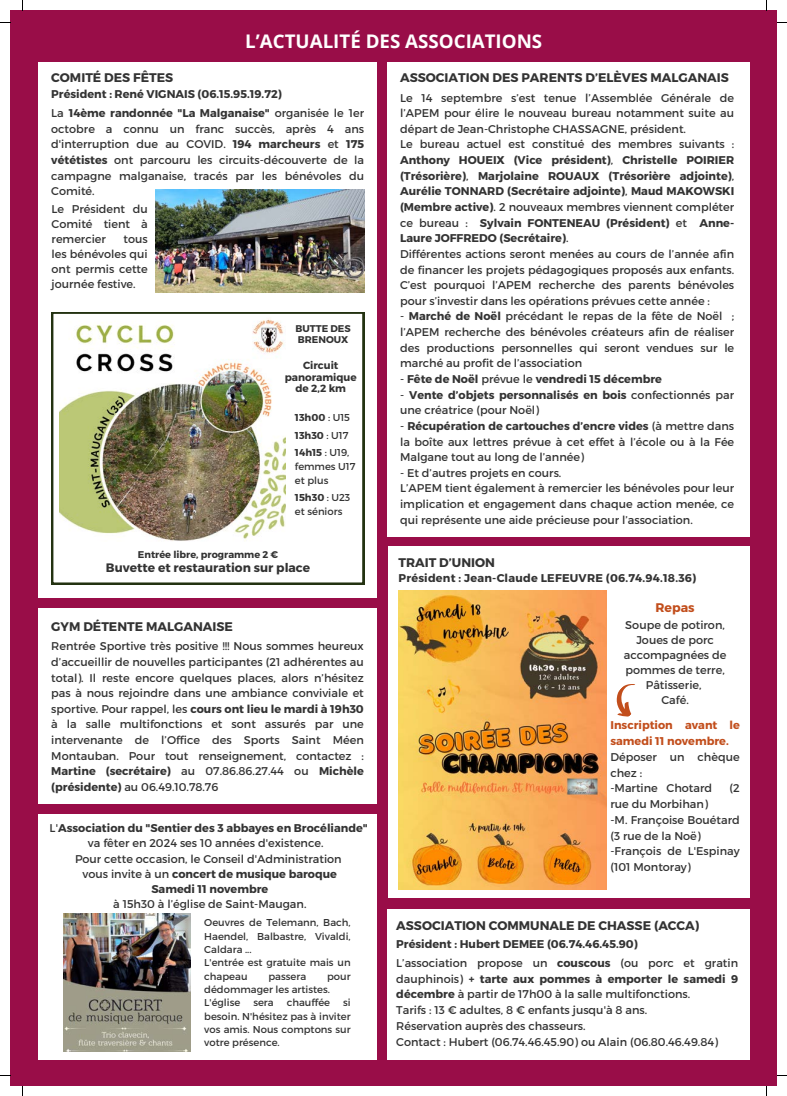
<style>
.page{position:relative;width:787px;height:1096px;background:#fff}
.page>*{position:absolute;margin:0;border:0;box-sizing:border-box;transform-origin:0 0}
.t1{font:700 18.75px "Open Sans";color:#fff}
.t2{font:700 12.5px "Montserrat";color:#333}
.t3{font:700 12.5px "Montserrat";color:#c24e1c}
.t4{font:700 12.25px "Montserrat";color:#333}
.t5{font:11.25px/15.6px "Montserrat";color:#333;text-align:justify}
.t6{font:700 11.25px/15.6px "Montserrat";color:#333;text-align:justify}
.t7{font:700 11.25px "Montserrat";letter-spacing:.02em;color:#333}
.t8{font:700 11.25px/15.8px "Montserrat";color:#c24e1c}
.t9{font:700 10.38px/11.2px "Montserrat";color:#333;text-align:center}
.t10{font:10px/13.4px "Montserrat";color:#333}
.t11{font:700 10px "Montserrat";color:#333}
.t12{font:700 9.75px/10.5px "Montserrat";color:#333}
.s1{font-weight:700}
.s2{font-weight:400}
</style>
<div class="page">
<div style="left:10px;top:10px;width:767px;height:1076px;background:#990d48"></div>
<div style="left:39px;top:62px;width:338px;height:535px;background:#fff"></div>
<img style="left:155px;top:190px;width:209px;height:102px">
<div style="left:387px;top:908px;width:363px;height:151px;background:#fff"></div>
<div style="left:388px;top:546px;width:362px;height:351px;background:#fff"></div>
<img style="left:398px;top:591px;width:208px;height:298px">
<div style="left:387px;top:62px;width:363px;height:474px;background:#fff"></div>
<svg style="left:606px;top:679px;width:29px;height:42px"></svg>
<div style="left:39px;top:813px;width:338px;height:246px;background:#fff"></div>
<img style="left:63px;top:913px;width:128px;height:138px">
<div style="left:39px;top:608px;width:338px;height:195px;background:#fff"></div>
<svg style="left:52px;top:312px;width:312px;height:272px"></svg>
<img style="left:59px;top:317px;width:226px;height:232px">
<p class="t1" style="left:245px;top:28px;width:298px">L’ACTUALITÉ DES ASSOCIATIONS</p>
<p class="t2" style="left:51px;top:70px;width:124px">COMITÉ DES FÊTES</p>
<p class="t6" style="left:51px;top:86px;width:232px">Président : René VIGNAIS (06.15.95.19.72)</p>
<p class="t5" style="left:51px;top:105px;width:314px">La <span class="s1">14ème randonnée "La Malganaise"</span> organisée le 1er octobre a connu un franc succès, après 4 ans d'interruption due au COVID. <span class="s1">194 marcheurs</span> et <span class="s1">175 vététistes</span> ont parcouru les circuits-découverte de la campagne malganaise, tracés par les bénévoles du Comité.</p>
<p class="t5" style="left:52px;top:201px;width:98px;line-height:15px">Le Président du Comité tient à remercier</p>
<p class="t5" style="left:52px;top:231px;width:98px;line-height:15px;text-indent:72px">tous les bénévoles qui ont permis cette journée festive.</p>
<p class="t12" style="left:295px;top:323px;width:57px">BUTTE DES<br>BRENOUX</p>
<p class="t9" style="left:285px;top:359px;width:74px">Circuit panoramique de 2,2 km</p>
<p class="t11" style="left:295px;top:411px;width:57px">13h00 <span class="s2">: U15</span></p>
<p class="t11" style="left:295px;top:428px;width:55px">13h30 <span class="s2">: U17</span></p>
<p class="t10" style="left:295px;top:445px;width:62px;line-height:14px"><span class="s1">14h15</span> : U19, femmes U17 et plus</p>
<p class="t10" style="left:295px;top:490px;width:57px;line-height:14px"><span class="s1">15h30</span> : U23 et séniors</p>
<p class="t12" style="left:138px;top:549px;width:142px">Entrée libre, programme 2 €</p>
<p class="t4" style="left:106px;top:559px;width:206px">Buvette et restauration sur place</p>
<p class="t2" style="left:51px;top:618px;width:183px">GYM DÉTENTE MALGANAISE</p>
<p class="t5" style="left:51px;top:637px;width:314px">Rentrée Sportive très positive !!! Nous sommes heureux d’accueillir de nouvelles participantes (21 adhérentes au total). Il reste encore quelques places, alors n’hésitez pas à nous rejoindre dans une ambiance conviviale et sportive. Pour rappel, les <span class="s1">cours ont lieu le mardi à 19h30 </span>à la salle multifonctions et sont assurés par une intervenante de l’Office des Sports Saint Méen Montauban. Pour tout renseignement, contactez :<br><span class="s1">Martine (secrétaire)</span> au 07.86.86.27.44 ou <span class="s1">Michèle (présidente)</span> au 06.49.10.78.76</p>
<p class="t6" style="left:50px;top:819px;width:320px"><span class="s2">L'</span>Association du "Sentier des 3 abbayes en Brocéliande"</p>
<p class="t5" style="left:88px;top:834px;width:237px">va fêter en 2024 ses 10 années d'existence.</p>
<p class="t5" style="left:75px;top:850px;width:268px">Pour cette occasion, le Conseil d'Administration</p>
<p class="t6" style="left:83px;top:865px;width:256px"><span class="s2">vous invite à un</span> concert de musique baroque</p>
<p class="t6" style="left:151px;top:880px;width:119px">Samedi 11 novembre</p>
<p class="t5" style="left:113px;top:895px;width:195px">à 15h30 à l’église de Saint-Maugan.</p>
<p class="t10" style="left:204px;top:915px;width:148px;text-align:justify">Oeuvres de Telemann, Bach, Haendel, Balbastre, Vivaldi, Caldara ...</p>
<p class="t10" style="left:204px;top:955px;width:148px">L'entrée est gratuite mais un chapeau</p>
<p class="t10" style="left:268px;top:968px;width:39px">passera</p>
<p class="t10" style="left:204px;top:968px;width:148px;text-indent:123px">pour dédommager les artistes.</p>
<p class="t10" style="left:204px;top:995px;width:38px">L'église</p>
<p class="t10" style="left:253px;top:995px;width:22px">sera</p>
<p class="t10" style="left:287px;top:995px;width:45px">chauffée</p>
<p class="t10" style="left:204px;top:995px;width:148px;text-align:justify;text-indent:139px">si besoin. N'hésitez pas à inviter vos amis. Nous comptons sur votre présence.</p>
<p class="t2" style="left:400px;top:70px;width:330px">ASSOCIATION DES PARENTS D’ELÈVES MALGANAIS</p>
<p class="t5" style="left:400px;top:89px;width:336px">Le 14 septembre s’est tenue l’Assemblée Générale de l’APEM pour élire le nouveau bureau notamment suite au départ de Jean-Christophe CHASSAGNE, président.</p>
<p class="t6" style="left:400px;top:136px;width:336px"><span class="s2">Le bureau actuel est constitué des membres suivants :<br></span>Anthony HOUEIX (Vice président)<span class="s2">,</span> Christelle POIRIER (Trésorière)<span class="s2">,</span> Marjolaine ROUAUX (Trésorière adjointe)<span class="s2">, </span>Aurélie TONNARD (Secrétaire adjointe)<span class="s2">,</span> Maud MAKOWSKI (Membre active)<span class="s2">. 2 nouveaux membres viennent compléter ce bureau :</span> Sylvain FONTENEAU (Président) <span class="s2">et</span> Anne-Laure JOFFREDO (Secrétaire)<span class="s2">.</span></p>
<p class="t5" style="left:400px;top:245px;width:336px">Différentes actions seront menées au cours de l’année afin de financer les projets pédagogiques proposés aux enfants.<br>C’est pourquoi l’APEM recherche des parents bénévoles pour s’investir dans les opérations prévues cette année :</p>
<p class="t5" style="left:400px;top:308px;width:336px">- <span class="s1">Marché de Noël</span> précédant le repas de la fête de Noël ; l’APEM recherche des bénévoles créateurs afin de réaliser des productions personnelles qui seront vendues sur le marché au profit de l’association</p>
<p class="t6" style="left:400px;top:370px;width:263px"><span class="s2">-</span> Fête de Noël <span class="s2">prévue le</span> vendredi 15 décembre</p>
<p class="t5" style="left:400px;top:386px;width:336px">- <span class="s1">Vente d’objets personnalisés en bois</span> confectionnés par une créatrice (pour Noël)</p>
<p class="t5" style="left:400px;top:417px;width:336px">- <span class="s1">Récupération de cartouches d’encre vides</span> (à mettre dans la boîte aux lettres prévue à cet effet à l’école ou à la Fée Malgane tout au long de l’année)</p>
<p class="t5" style="left:400px;top:464px;width:163px">- Et d’autres projets en cours.</p>
<p class="t5" style="left:400px;top:480px;width:336px">L’APEM tient également à remercier les bénévoles pour leur implication et engagement dans chaque action menée, ce qui représente une aide précieuse pour l’association.</p>
<p class="t2" style="left:398px;top:554px;width:98px">TRAIT D’UNION</p>
<p class="t7" style="left:398px;top:570px;width:299px">Président : Jean-Claude LEFEUVRE (06.74.94.18.36)</p>
<p class="t3" style="left:655px;top:599px;width:41px">Repas</p>
<p class="t5" style="left:624px;top:617px;width:104px;line-height:14.9px;text-align:center">Soupe de potiron,<br>Joues de porc accompagnées de pommes de terre,<br>Pâtisserie,</p>
<p class="t5" style="left:661px;top:691px;width:29px">Café.</p>
<p class="t8" style="left:610px;top:717px;width:131px">Inscription avant le samedi 11 novembre.</p>
<p class="t5" style="left:610px;top:748px;width:131px">Déposer un chèque chez :</p>
<p class="t5" style="left:610px;top:780px;width:103px">-Martine Chotard</p>
<p class="t5" style="left:729px;top:780px;width:12px">(2</p>
<p class="t5" style="left:610px;top:795px;width:99px">rue du Morbihan)</p>
<p class="t5" style="left:610px;top:811px;width:131px">-M. Françoise Bouétard (3 rue de la Noë)</p>
<p class="t5" style="left:610px;top:842px;width:131px">-François de L'Espinay (101 Montoray)</p>
<p class="t2" style="left:396px;top:917px;width:305px">ASSOCIATION COMMUNALE DE CHASSE (ACCA)</p>
<p class="t6" style="left:396px;top:935px;width:243px">Président : Hubert DEMEE (06.74.46.45.90)</p>
<p class="t5" style="left:396px;top:954px;width:343px">L’association propose un <span class="s1">couscous</span> (ou porc et gratin dauphinois) <span class="s1">+ tarte aux pommes à emporter le samedi 9 décembre</span> à partir de 17h00 à la salle multifonctions.</p>
<p class="t5" style="left:396px;top:1001px;width:252px">Tarifs : 13 € adultes, 8 € enfants jusqu'à 8 ans.</p>
<p class="t5" style="left:396px;top:1017px;width:191px">Réservation auprès des chasseurs.</p>
<p class="t5" style="left:396px;top:1032px;width:323px">Contact : Hubert (06.74.46.45.90) ou Alain (06.80.46.49.84)</p>
</div>
